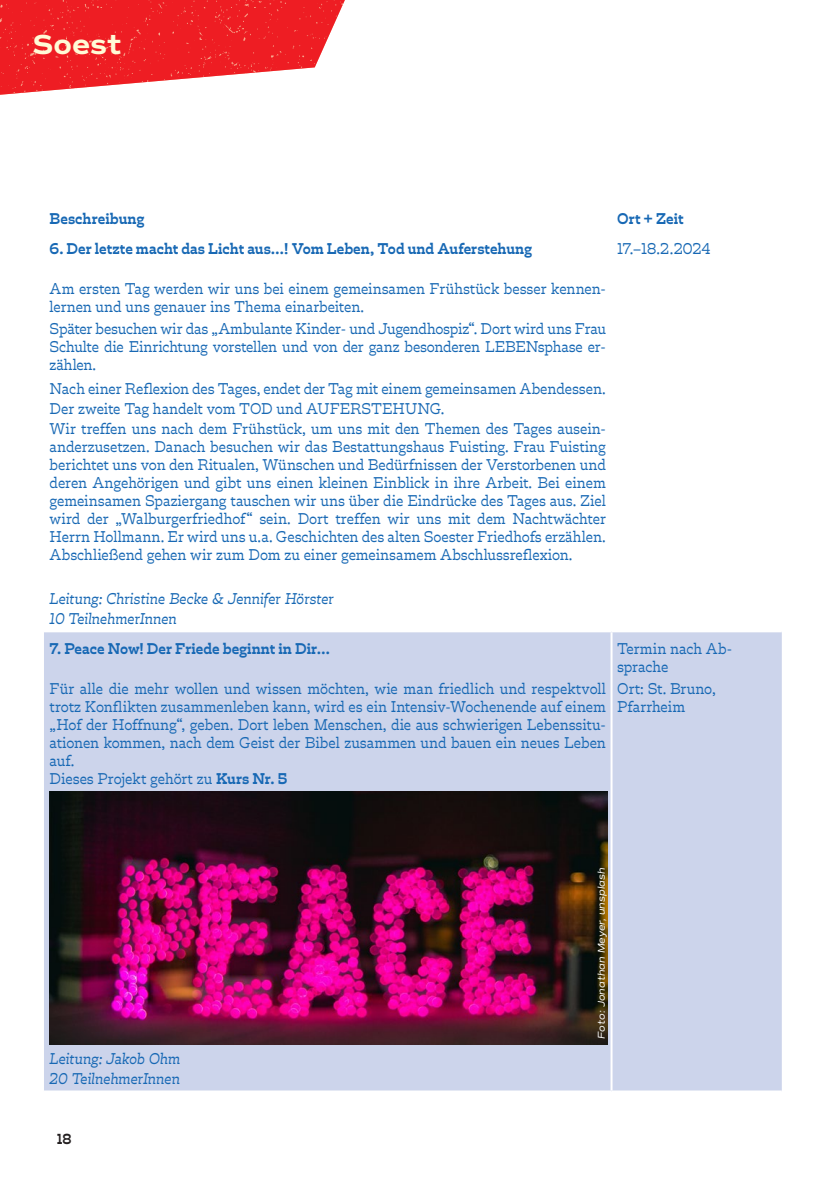
<style>
.page{position:relative;width:840px;height:1191px;background:#fff}
.page>*{position:absolute;margin:0;border:0;box-sizing:border-box;transform-origin:0 0}
.t1{font:700 28px "Commuters Sans";color:#fffbd6}
.t2{font:15px/18px "Trilby";letter-spacing:-.01em;color:#1768b4}
.t3{font:700 15px "Trilby";color:#1768b4}
.t4{font:italic 15px/20px "Trilby";letter-spacing:-.01em;color:#1768b4}
.t5{font:700 14px "Trilby";color:#231f20}
.t6{font:italic 10px "Commuters Sans";color:#fff}
.s1{font-weight:700}
</style>
<div class="page">
<img style="left:0;top:0;width:345px;height:95px">
<div style="left:44px;top:632px;width:737px;height:458px;background:#ccd4eb"></div>
<hr style="left:610px;top:632px;width:2px;height:458px;background:#fff">
<img style="left:50px;top:791px;width:557px;height:253px">
<h1 class="t1" style="left:33px;top:27px;width:90px">Soest</h1>
<p class="t3" style="left:50px;top:209px;width:96px">Beschreibung</p>
<p class="t3" style="left:617px;top:209px;width:68px">Ort + Zeit</p>
<p class="t3" style="left:50px;top:239px;width:483px">6. Der letzte macht das Licht aus…! Vom Leben, Tod und Auferstehung</p>
<p class="t2" style="left:50px;top:280px;width:557px">Am ersten Tag werden wir uns bei einem gemeinsamen Frühstück besser kennen&shy;lernen und uns genauer ins Thema einarbeiten.</p>
<p class="t2" style="left:50px;top:320px;width:557px;text-align:justify">Später besuchen wir das „Ambulante Kinder- und Jugendhospiz“. Dort wird uns Frau Schulte die Einrichtung vorstellen und von der ganz besonderen LEBENsphase er&shy;zählen.</p>
<p class="t2" style="left:50px;top:379px;width:557px;line-height:20px">Nach einer Reflexion des Tages, endet der Tag mit einem gemeinsamen Abendessen.<br>Der zweite Tag handelt vom TOD und AUFERSTEHUNG.<br>Wir treffen uns nach dem Frühstück, um uns mit den Themen des Tages ausein-</p>
<p class="t2" style="left:50px;top:438px;width:557px;text-align:justify">anderzusetzen. Danach besuchen wir das Bestattungshaus Fuisting. Frau Fuisting berichtet uns von den Ritualen, Wünschen und Bedürfnissen der Verstorbenen und deren Angehörigen und gibt uns einen kleinen Einblick in ihre Arbeit. Bei einem gemeinsamen Spaziergang tauschen wir uns über die Eindrücke des Tages aus. Ziel wird der „Walburgerfriedhof“ sein. Dort treffen wir uns mit dem Nachtwächter Herrn Hollmann. Er wird uns u.a. Geschichten des alten Soester Friedhofs erzählen.<br>Abschließend gehen wir zum Dom zu einer gemeinsamem Abschlussreflexion.</p>
<p class="t4" style="left:50px;top:589px;width:286px">Leitung: Christine Becke &amp; Jennifer Hörster<br>10 TeilnehmerInnen</p>
<p class="t2" style="left:617px;top:240px;width:95px">17.–18.2.2024</p>
<p class="t3" style="left:50px;top:639px;width:282px">7. Peace Now! Der Friede beginnt in Dir…</p>
<p class="t2" style="left:50px;top:680px;width:557px">Für alle die mehr wollen und wissen möchten, wie man friedlich und respektvoll trotz Konflikten zusammenleben kann, wird es ein Intensiv-Wochenende auf einem „Hof der Hoffnung“, geben. Dort leben Menschen, die aus schwierigen Lebenssitu&shy;ationen kommen, nach dem Geist der Bibel zusammen und bauen ein neues Leben auf.<br>Dieses Projekt gehört zu <span class="s1">Kurs Nr. 5</span></p>
<p class="t2" style="left:617px;top:640px;width:116px">Termin nach Ab&shy;sprache</p>
<p class="t2" style="left:617px;top:680px;width:100px">Ort: St. Bruno,<br>Pfarrheim</p>
<p class="t4" style="left:50px;top:1049px;width:133px">Leitung: Jakob Ohm<br>20 TeilnehmerInnen</p>
<p class="t5" style="left:57px;top:1130px;width:16px">18</p>
<p class="t6" style="left:595px;top:1038px;width:173px;rotate:-90deg">Foto: Jonathan Meyer, unsplash</p>
</div>
